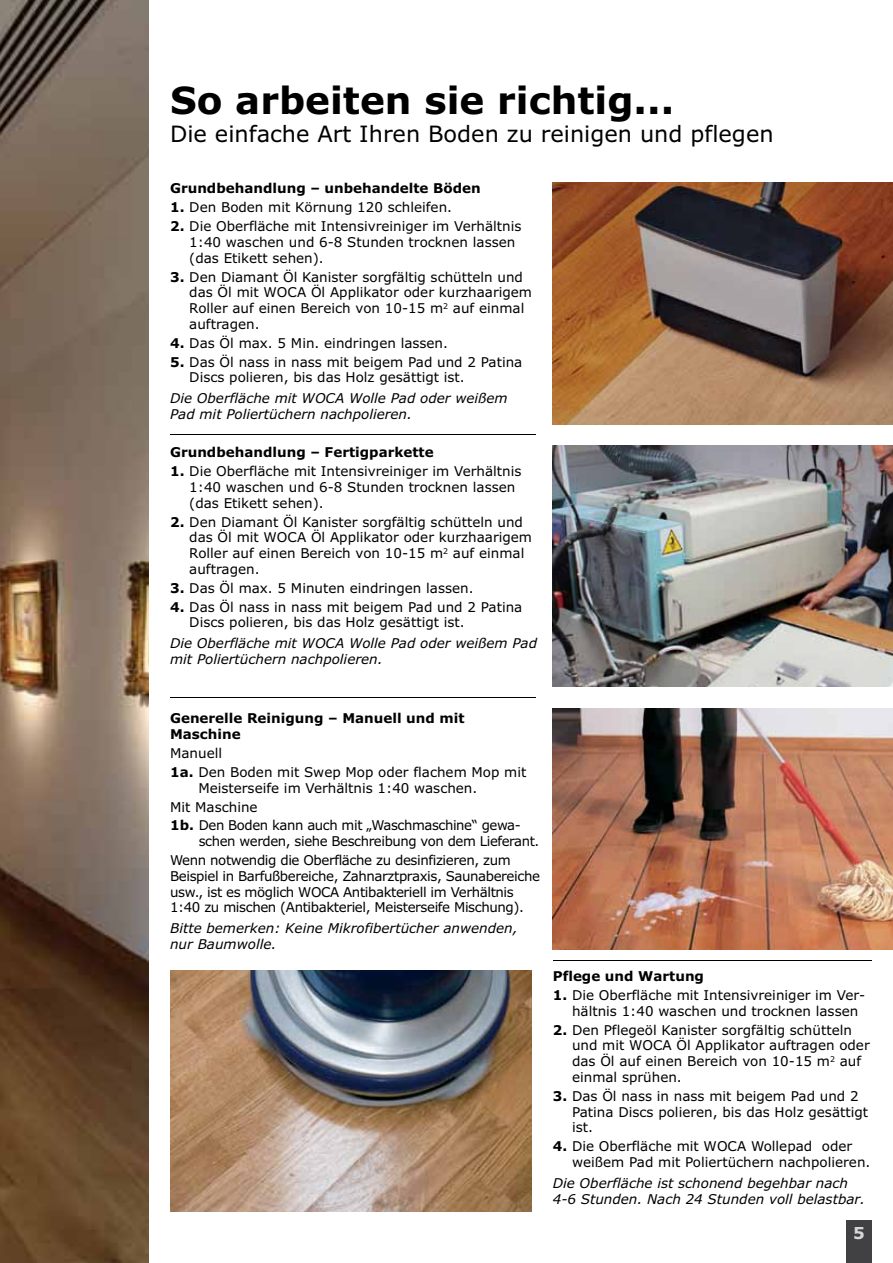
<style>
.page{position:relative;width:893px;height:1263px;background:#fff}
.page>*{position:absolute;margin:0;border:0;box-sizing:border-box;transform-origin:0 0}
.t1{font:700 37.5px "Verdana";color:#000}
.t2{font:22.5px "Verdana";color:#000}
.t3{font:700 16.5px "Verdana";color:#d5d7d8}
.t4{font:13.5px/15.8px "Verdana";color:#000}
.t5{font:italic 13.5px/15.8px "Verdana";color:#000}
.t6{font:13.5px/15.8px "Verdana";letter-spacing:-.03em;color:#000}
.t7{font:700 13.5px/15.8px "Verdana";color:#000}
.s1{font-weight:700}
</style>
<div class="page">
<div style="left:846px;top:1220px;width:26px;height:43px;background:#414042"></div>
<img style="left:0;top:0;width:149px;height:1263px">
<img style="left:170px;top:971px;width:361px;height:241px">
<img style="left:553px;top:183px;width:340px;height:241px">
<img style="left:553px;top:445px;width:340px;height:242px">
<img style="left:553px;top:708px;width:340px;height:241px">
<hr style="left:170px;top:434px;width:366px;height:1px;background:#000">
<hr style="left:170px;top:697px;width:366px;height:1px;background:#000">
<hr style="left:553px;top:960px;width:319px;height:1px;background:#000">
<h1 class="t1" style="left:170px;top:76px;width:506px">So arbeiten sie richtig...</h1>
<h2 class="t2" style="left:170px;top:120px;width:605px">Die einfache Art Ihren Boden zu reinigen und pflegen</h2>
<p class="t7" style="left:170px;top:180px;width:312px">Grundbehandlung – unbehandelte Böden</p>
<p class="t4" style="left:170px;top:199px;width:284px"><span class="s1">1.</span> Den Boden mit Körnung 120 schleifen.</p>
<p class="t4" style="left:189px;top:218px;width:334px;text-indent:-19px"><span class="s1">2.</span> Die Oberfläche mit Intensivreiniger im Verhältnis<br>1:40 waschen und 6-8 Stunden trocknen lassen (das Etikett sehen).</p>
<p class="t4" style="left:189px;top:268px;width:344px;text-indent:-19px"><span class="s1">3.</span> Den Diamant Öl Kanister sorgfältig schütteln und das Öl mit WOCA Öl Applikator oder kurzhaarigem Roller auf einen Bereich von 10-15 m<sup>2</sup> auf einmal auftragen.</p>
<p class="t4" style="left:170px;top:334px;width:279px"><span class="s1">4.</span> Das Öl max. 5 Min. eindringen lassen.</p>
<p class="t4" style="left:189px;top:353px;width:335px;text-indent:-19px"><span class="s1">5.</span> Das Öl nass in nass mit beigem Pad und 2 Patina<br>Discs polieren, bis das Holz gesättigt ist.</p>
<p class="t5" style="left:170px;top:390px;width:339px">Die Oberfläche mit WOCA Wolle Pad oder weißem<br>Pad mit Poliertüchern nachpolieren.</p>
<p class="t7" style="left:170px;top:444px;width:265px">Grundbehandlung – Fertigparkette</p>
<p class="t4" style="left:189px;top:463px;width:334px;text-indent:-19px"><span class="s1">1.</span> Die Oberfläche mit Intensivreiniger im Verhältnis<br>1:40 waschen und 6-8 Stunden trocknen lassen (das Etikett sehen).</p>
<p class="t4" style="left:189px;top:513px;width:344px;text-indent:-19px"><span class="s1">2.</span> Den Diamant Öl Kanister sorgfältig schütteln und das Öl mit WOCA Öl Applikator oder kurzhaarigem Roller auf einen Bereich von 10-15 m<sup>2</sup> auf einmal auftragen.</p>
<p class="t4" style="left:170px;top:579px;width:305px"><span class="s1">3.</span> Das Öl max. 5 Minuten eindringen lassen.</p>
<p class="t4" style="left:189px;top:598px;width:335px;text-indent:-19px"><span class="s1">4.</span> Das Öl nass in nass mit beigem Pad und 2 Patina<br>Discs polieren, bis das Holz gesättigt ist.</p>
<p class="t5" style="left:170px;top:635px;width:369px">Die Oberfläche mit WOCA Wolle Pad oder weißem Pad mit Poliertüchern nachpolieren.</p>
<p class="t7" style="left:170px;top:710px;width:296px">Generelle Reinigung – Manuell und mit<br>Maschine</p>
<p class="t4" style="left:170px;top:743px;width:358px;line-height:18.9px">Manuell<br><span class="s1">1a.</span> Den Boden mit Swep Mop oder flachem Mop mit</p>
<p class="t4" style="left:170px;top:778px;width:352px;line-height:18.9px;text-indent:28px">Meisterseife im Verhältnis 1:40 waschen.<br>Mit Maschine<br><span class="s1">1b.</span> Den Boden kann auch mit „Waschmaschine“ gewa-</p>
<p class="t6" style="left:170px;top:831px;width:371px;line-height:18.9px;text-indent:29px">schen werden, siehe Beschreibung von dem Lieferant.<br>Wenn notwendig die Oberfläche zu desinfizieren, zum</p>
<p class="t6" style="left:170px;top:868px;width:371px">Beispiel in Barfußbereiche, Zahnarztpraxis, Saunabereiche usw., ist es möglich WOCA Antibakteriell im Verhältnis<br>1:40 zu mischen (Antibakteriel, Meisterseife Mischung).</p>
<p class="t5" style="left:170px;top:920px;width:349px">Bitte bemerken: Keine Mikrofibertücher anwenden, nur Baumwolle.</p>
<p class="t7" style="left:553px;top:968px;width:153px">Pflege und Wartung</p>
<p class="t4" style="left:572px;top:987px;width:295px;text-indent:-19px"><span class="s1">1.</span> Die Oberfläche mit Intensivreiniger im Ver&shy;hältnis 1:40 waschen und trocknen lassen</p>
<p class="t4" style="left:572px;top:1021px;width:299px;text-indent:-19px"><span class="s1">2.</span> Den Pflegeöl Kanister sorgfältig schütteln und mit WOCA Öl Applikator auftragen oder das Öl auf einen Bereich von 10-15 m<sup>2</sup> auf einmal sprühen.</p>
<p class="t4" style="left:572px;top:1087px;width:298px;text-indent:-19px"><span class="s1">3.</span> Das Öl nass in nass mit beigem Pad und 2<br>Patina Discs polieren, bis das Holz gesättigt ist.</p>
<p class="t4" style="left:572px;top:1138px;width:300px;text-indent:-19px"><span class="s1">4.</span> Die Oberfläche mit WOCA Wollepad oder weißem Pad mit Poliertüchern nachpolieren.</p>
<p class="t5" style="left:553px;top:1175px;width:314px">Die Oberfläche ist schonend begehbar nach<br>4-6 Stunden. Nach 24 Stunden voll belastbar.</p>
<p class="t3" style="left:853px;top:1223px;width:13px">5</p>
</div>
